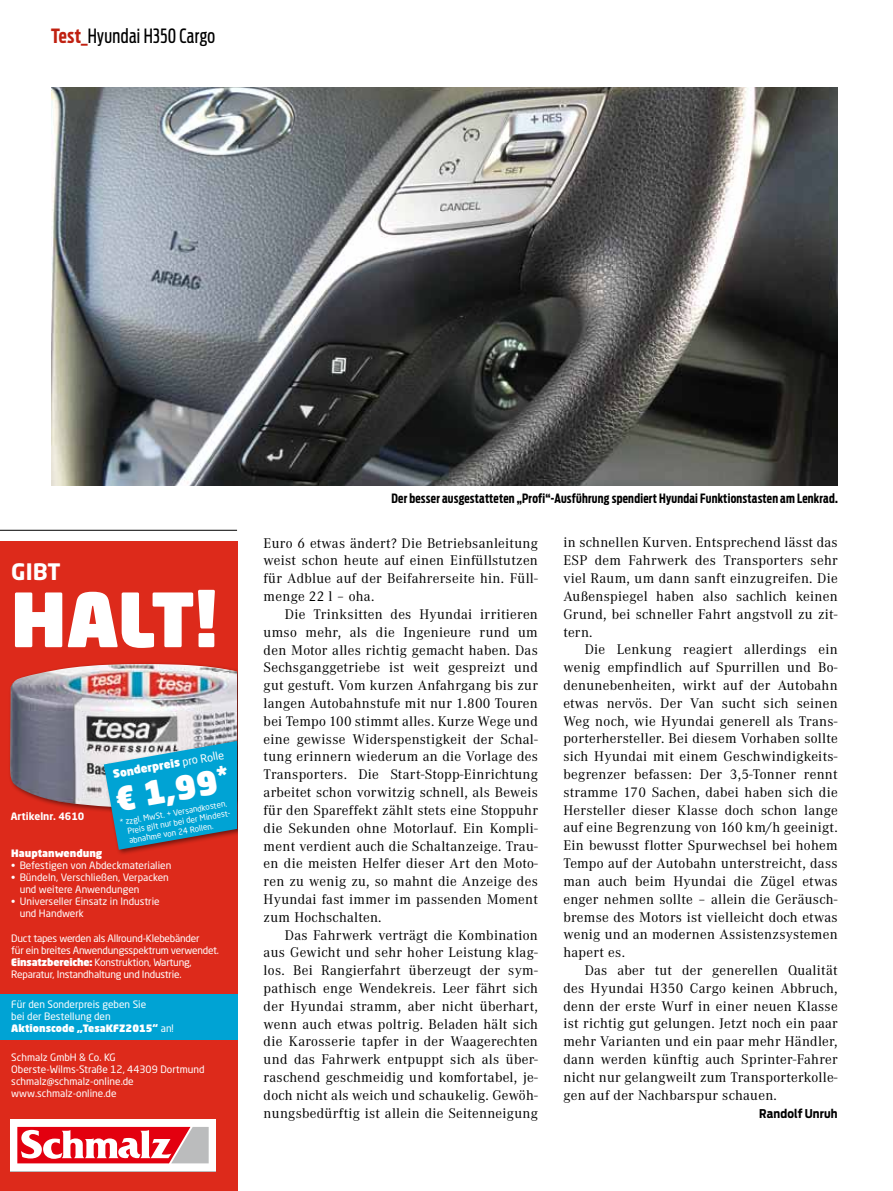
<style>
.page{position:relative;width:893px;height:1191px;background:#fff}
.page>*{position:absolute;margin:0;border:0;box-sizing:border-box;transform-origin:0 0}
.t1{font:900 73.65px "Neo Sans Std";color:#fff}
.t2{font:900 32.55px "Neo Sans Std";color:#fff}
.t3{font:700 22.5px "Neo Sans Std";color:#fff}
.t4{font:19.5px "Antenna Extra Cond";letter-spacing:.02em;color:#000}
.t5{font:14.55px/17.9px "Corporate A";letter-spacing:.02em;color:#000;text-align:justify}
.t6{font:700 12.75px "Antenna Extra Cond";letter-spacing:.02em;color:#000}
.t7{font:700 12px "Antenna Cond";letter-spacing:.015em;color:#000}
.t8{font:900 11.1px "Neo Sans Std";color:#fff}
.t9{font:10.05px/12.1px "Neo Sans Std";color:#fff}
.t10{font:10.05px/12.1px "Neo Sans Std";letter-spacing:-.02em;color:#fff}
.t11{font:900 10.05px "Neo Sans Std";color:#fff}
.t12{font:700 10.05px "Neo Sans Std";color:#fff}
.t13{font:8.1px/9.8px "Neo Sans Std";color:#fff}
.t14{font:4.95px "Helvetica";color:#000}
.s1{font-weight:700;color:#c02010}
.s2{font-weight:400}
.s3{font-weight:900}
</style>
<div class="page">
<div style="left:0;top:541px;width:237px;height:650px;background:#dd2a1b"></div>
<div style="left:8px;top:661px;width:229px;height:153px;background:#000;opacity:.5"></div>
<img style="left:9px;top:664px;width:228px;height:144px">
<div style="left:10px;top:1119px;width:205px;height:51px;background:#fff"></div>
<svg style="left:17px;top:1126px;width:192px;height:37px"></svg>
<div style="left:0;top:994px;width:237px;height:46px;background:#00a3d4"></div>
<div style="left:102px;top:734px;width:135px;height:122px;background:#000;opacity:.5"></div>
<svg style="left:104px;top:741px;width:133px;height:108px;background:#2d98bd"></svg>
<hr style="left:0;top:530px;width:237px;height:1px;background:#000">
<img style="left:51px;top:88px;width:787px;height:398px">
<h3 class="t4" style="left:51px;top:24px;width:165px"><span class="s1">Test_</span>Hyundai H350 Cargo</h3>
<h3 class="t3" style="left:11px;top:557px;width:51px">GIBT</h3>
<h1 class="t1" style="left:11px;top:571px;width:208px">HALT!</h1>
<p class="t12" style="left:11px;top:809px;width:75px">Artikelnr. 4610</p>
<p class="t8" style="left:112px;top:766px;width:114px;rotate:-10deg">Sonderpreis <span class="s2">pro Rolle</span></p>
<h2 class="t2" style="left:111px;top:778px;width:117px;rotate:-10deg">€ 1,99<sup>*</sup></h2>
<p class="t13" style="left:125px;top:816px;width:106px;text-indent:-6px;rotate:-10deg">* zzgl. MwSt. + Versandkosten.<br>Preis gilt nur bei der Mindest&shy;abnahme von 24 Rollen.</p>
<p class="t11" style="left:11px;top:846px;width:93px">Hauptanwendung</p>
<p class="t9" style="left:11px;top:859px;width:162px">• Befestigen von Abdeckmaterialien</p>
<p class="t9" style="left:20px;top:871px;width:151px;text-indent:-8px">• Bündeln, Verschließen, Verpacken und weitere Anwendungen</p>
<p class="t9" style="left:20px;top:895px;width:142px;text-indent:-8px">• Universeller Einsatz in Industrie und Handwerk</p>
<p class="t10" style="left:11px;top:932px;width:209px">Duct tapes werden als Allround-Klebebänder<br>für ein breites Anwendungsspektrum verwendet.<br><span class="s3">Einsatzbereiche:</span> Konstruktion, Wartung, Reparatur, Instandhaltung und Industrie.</p>
<p class="t9" style="left:11px;top:997px;width:164px">Für den Sonderpreis geben Sie<br>bei der Bestellung den<br><span class="s3">Aktionscode „TesaKFZ2015“</span> an!</p>
<p class="t9" style="left:11px;top:1051px;width:195px">Schmalz GmbH &amp; Co. KG<br>Oberste-Wilms-Straße 12, 44309 Dortmund schmalz@schmalz-online.de www.schmalz-online.de</p>
<p class="t6" style="left:391px;top:490px;width:448px">Der besser ausgestatteten „Profi“-Ausführung spendiert Hyundai Funktionstasten am Lenkrad.</p>
<p class="t5" style="left:264px;top:534px;width:276px">Euro 6 etwas ändert? Die Betriebsanleitung weist schon heute auf einen Einfüllstutzen für Adblue auf der Beifahrerseite hin. Füll&shy;menge 22 l – oha.</p>
<p class="t5" style="left:264px;top:605px;width:276px;text-indent:21px">Die Trinksitten des Hyundai irritieren umso mehr, als die Ingenieure rund um den Motor alles richtig gemacht haben. Das Sechsganggetriebe ist weit gespreizt und gut gestuft. Vom kurzen Anfahrgang bis zur langen Autobahnstufe mit nur 1.800 Touren bei Tempo 100 stimmt alles. Kurze Wege und eine gewisse Widerspenstigkeit der Schal&shy;tung erinnern wiederum an die Vorlage des Transporters. Die Start-Stopp-Einrichtung arbeitet schon vorwitzig schnell, als Beweis für den Spareffekt zählt stets eine Stoppuhr die Sekunden ohne Motorlauf. Ein Kompli&shy;ment verdient auch die Schaltanzeige. Trau&shy;en die meisten Helfer dieser Art den Moto&shy;ren zu wenig zu, so mahnt die Anzeige des Hyundai fast immer im passenden Moment zum Hochschalten.</p>
<p class="t5" style="left:264px;top:926px;width:276px;text-indent:21px">Das Fahrwerk verträgt die Kombination aus Gewicht und sehr hoher Leistung klag&shy;los. Bei Rangierfahrt überzeugt der sym&shy;pathisch enge Wendekreis. Leer fährt sich der Hyundai stramm, aber nicht überhart, wenn auch etwas poltrig. Beladen hält sich die Karosserie tapfer in der Waagerechten und das Fahrwerk entpuppt sich als über&shy;raschend geschmeidig und komfortabel, je&shy;doch nicht als weich und schaukelig. Gewöh&shy;nungsbedürftig ist allein die Seitenneigung</p>
<p class="t14" style="left:350px;top:1065px;width:105px;rotate:-180deg">PSA_Schmalz_Umschlag_20150710.indd 1-3</p>
<p class="t5" style="left:563px;top:534px;width:276px">in schnellen Kurven. Entsprechend lässt das ESP dem Fahrwerk des Transporters sehr viel Raum, um dann sanft einzugreifen. Die Außenspiegel haben also sachlich keinen Grund, bei schneller Fahrt angstvoll zu zit&shy;tern.</p>
<p class="t5" style="left:563px;top:641px;width:276px;text-indent:21px">Die Lenkung reagiert allerdings ein wenig empfindlich auf Spurrillen und Bo&shy;denunebenheiten, wirkt auf der Autobahn etwas nervös. Der Van sucht sich seinen Weg noch, wie Hyundai generell als Trans&shy;porterhersteller. Bei diesem Vorhaben sollte sich Hyundai mit einem Geschwindigkeits&shy;begrenzer befassen: Der 3,5-Tonner rennt stramme 170 Sachen, dabei haben sich die Hersteller dieser Klasse doch schon lange auf eine Begrenzung von 160 km/h geeinigt.<br>Ein bewusst flotter Spurwechsel bei hohem Tempo auf der Autobahn unterstreicht, dass man auch beim Hyundai die Zügel etwas enger nehmen sollte – allein die Geräusch&shy;bremse des Motors ist vielleicht doch etwas wenig und an modernen Assistenzsystemen hapert es.</p>
<p class="t5" style="left:563px;top:961px;width:276px;text-indent:21px">Das aber tut der generellen Qualität des Hyundai H350 Cargo keinen Abbruch, denn der erste Wurf in einer neuen Klasse ist richtig gut gelungen. Jetzt noch ein paar mehr Varianten und ein paar mehr Händler, dann werden künftig auch Sprinter-Fahrer nicht nur gelangweilt zum Transporterkolle&shy;gen auf der Nachbarspur schauen.</p>
<p class="t7" style="left:759px;top:1106px;width:80px">Randolf Unruh</p>
</div>
